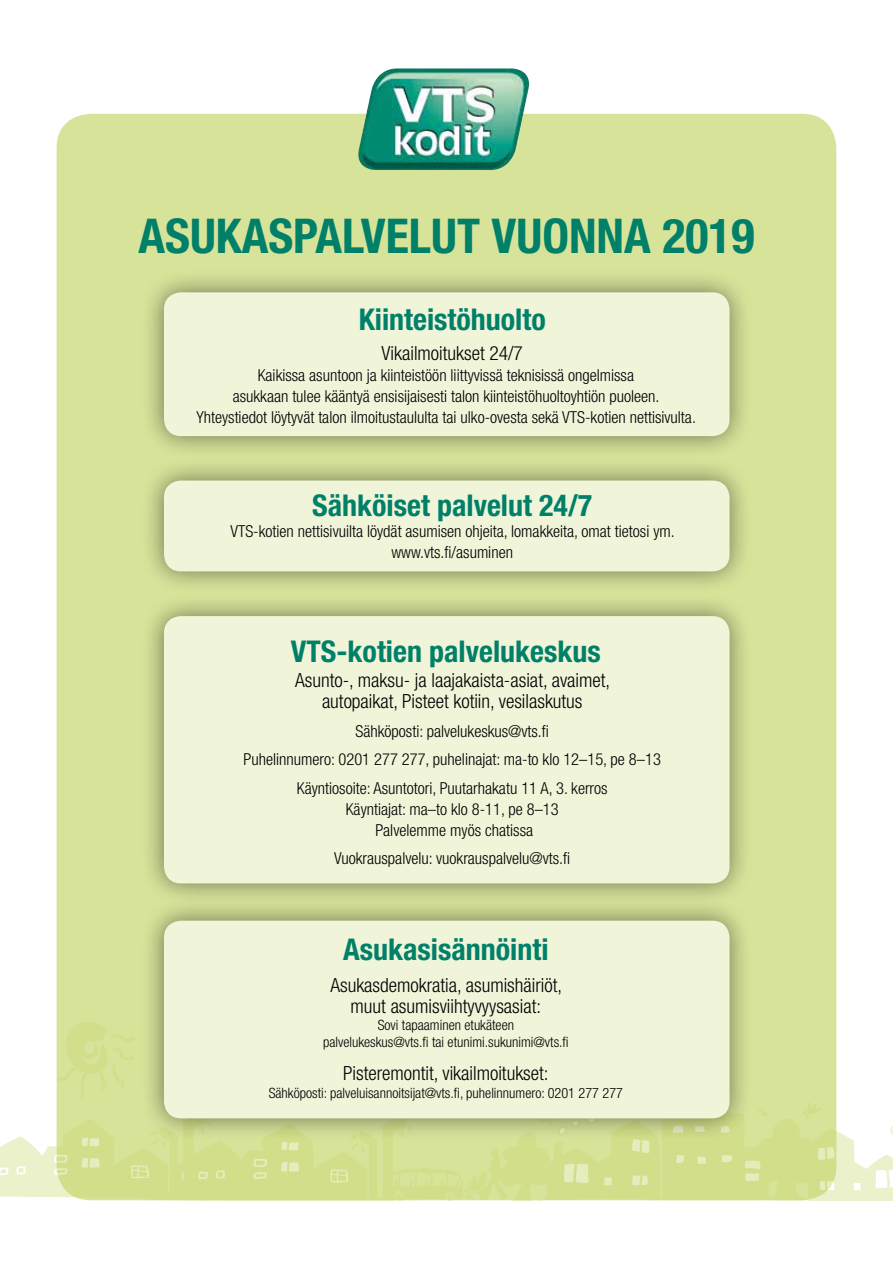
<style>
.page{position:relative;width:893px;height:1263px;background:#fff}
.page>*{position:absolute;margin:0;border:0;box-sizing:border-box;transform-origin:0 0}
.t1{font:700 condensed 48px "Helvetica Neue";color:#008068}
.t2{font:700 condensed 30px "Helvetica Neue";color:#008068}
.t3{font:300 condensed 19.5px/21px "Helvetica Neue";color:#000;text-align:center}
.t4{font:300 condensed 16.5px/21px "Helvetica Neue";color:#000;text-align:center}
.t5{font:300 condensed 14.25px/17.2px "Helvetica Neue";color:#000;text-align:center}
</style>
<div class="page">
<div style="left:57px;top:114px;width:779px;height:1086px;background:#d8e39a;border-radius:34px"></div>
<svg style="left:0;top:1019px;width:893px;height:181px"></svg>
<div style="left:140px;top:457px;width:613px;height:138px;background:#000;opacity:.5"></div>
<div style="left:164px;top:480px;width:565px;height:91px;background:#f0f4d9;border-radius:17px"></div>
<div style="left:140px;top:268px;width:613px;height:192px;background:#000;opacity:.5"></div>
<div style="left:164px;top:292px;width:565px;height:144px;background:#f0f4d9;border-radius:17px"></div>
<div style="left:140px;top:897px;width:613px;height:245px;background:#000;opacity:.5"></div>
<div style="left:164px;top:921px;width:565px;height:197px;background:#f0f4d9;border-radius:17px"></div>
<div style="left:140px;top:592px;width:613px;height:315px;background:#000;opacity:.5"></div>
<div style="left:164px;top:616px;width:565px;height:267px;background:#f0f4d9;border-radius:17px"></div>
<img style="left:358px;top:68px;width:153px;height:98px">
<h1 class="t1" style="left:138px;top:207px;width:103px">asukaspalvel</h1>
<h1 class="t1" style="left:431px;top:207px;width:325px">ut vuonna 2019</h1>
<h2 class="t2" style="left:359px;top:301px;width:188px">Kiinteistöhuolto</h2>
<p class="t3" style="left:382px;top:343px;width:143px">Vikailmoitukset 24/7</p>
<p class="t4" style="left:196px;top:365px;width:501px">Kaikissa asuntoon ja kiinteistöön liittyvissä teknisissä ongelmissa<br>asukkaan tulee kääntyä ensisijaisesti talon kiinteistöhuoltoyhtiön puoleen.<br>Yhteystiedot löytyvät talon ilmoitustaululta tai ulko-ovesta sekä VTS-kotien nettisivulta.</p>
<h2 class="t2" style="left:312px;top:487px;width:282px">Sähköiset palvelut 24/7</h2>
<p class="t4" style="left:230px;top:521px;width:446px">VTS-kotien nettisivuilta löydät asumisen ohjeita, lomakkeita, omat tietosi ym. www.vts.fi/asuminen</p>
<h2 class="t2" style="left:291px;top:633px;width:311px">VTS-kotien palvelukeskus</h2>
<p class="t3" style="left:295px;top:670px;width:317px">Asunto-, maksu- ja laajakaista-asiat, avaimet, autopaikat, Pisteet kotiin, vesilaskutus</p>
<p class="t4" style="left:244px;top:717px;width:419px;line-height:28.5px">Sähköposti: palvelukeskus@vts.fi<br>Puhelinnumero: 0201 277 277, puhelinajat: ma-to klo 12–15, pe 8–13<br>Käyntiosoite: Asuntotori, Puutarhakatu 11 A, 3. kerros</p>
<p class="t4" style="left:346px;top:798px;width:215px">Käyntiajat: ma–to klo 8-11, pe 8–13<br>Palvelemme myös chatissa</p>
<p class="t4" style="left:334px;top:848px;width:238px">Vuokrauspalvelu: vuokrauspalvelu@vts.fi</p>
<h2 class="t2" style="left:343px;top:931px;width:207px">Asukasisännöinti</h2>
<p class="t3" style="left:330px;top:974px;width:233px">Asukasdemokratia, asumishäiriöt, muut asumisviihtyvyysasiat:</p>
<p class="t5" style="left:323px;top:1016px;width:247px">Sovi tapaaminen etukäteen<br>palvelukeskus@vts.fi tai etunimi.sukunimi@vts.fi</p>
<p class="t3" style="left:343px;top:1063px;width:207px">Pisteremontit, vikailmoitukset:</p>
<p class="t5" style="left:269px;top:1084px;width:356px">Sähköposti: palveluisannoitsijat@vts.fi, puhelinnumero: 0201 277 277</p>
</div>
